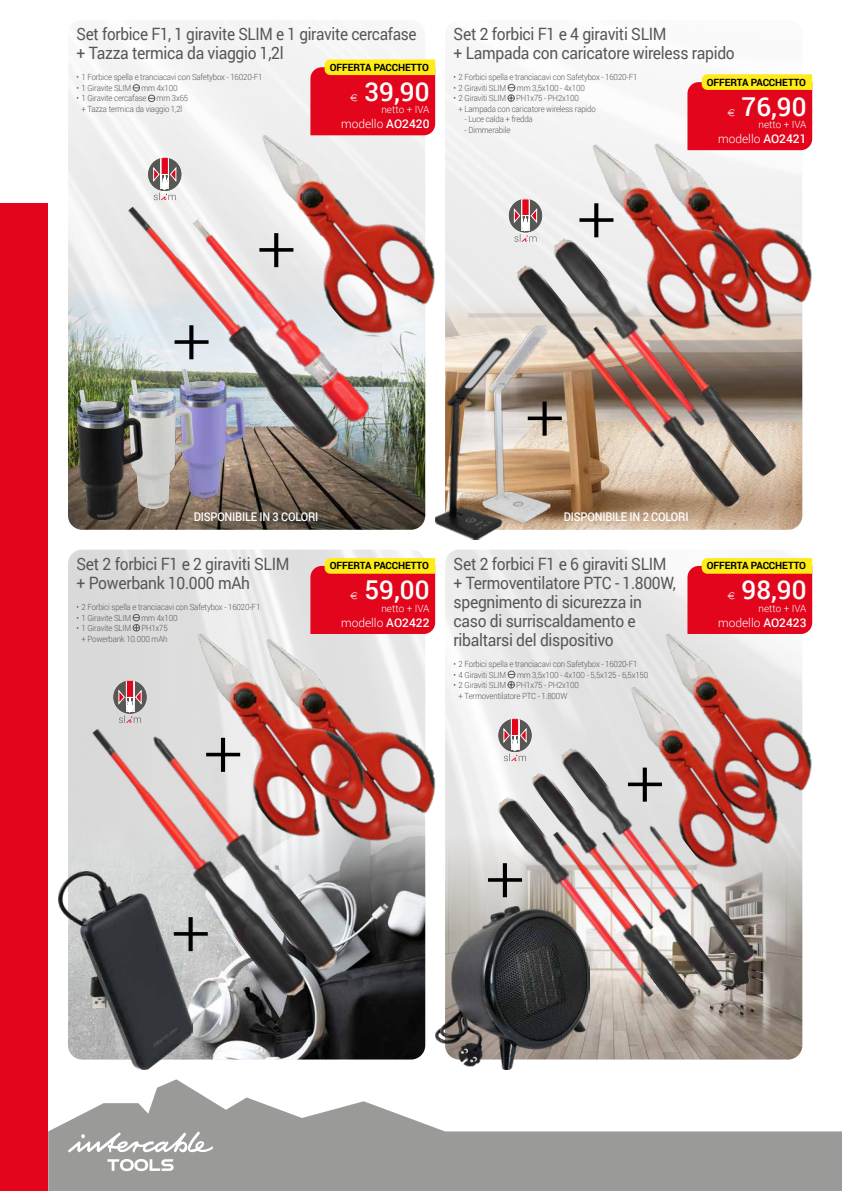
<style>
.page{position:relative;width:842px;height:1191px;background:#fff}
.page>*{position:absolute;margin:0;border:0;box-sizing:border-box;transform-origin:0 0}
.t1{font:500 26px "Roboto";color:#fff}
.t2{font:17px/19px "Roboto";letter-spacing:-.02em;color:#575756;scale:.92 1}
.t3{font:17px/19px "Roboto";letter-spacing:-.02em;color:#575756;scale:.9 1}
.t4{font:300 12px "Roboto";color:#fff}
.t5{font:500 12px "Roboto";letter-spacing:-.02em;color:#fff;scale:.92 1}
.t6{font:700 10px "Roboto";letter-spacing:-.01em;color:#000}
.t7{font:300 10px "Roboto";color:#fff}
.t8{font:10px "Euro Logo";color:#fff}
.t9{font:300 8.5px/10.5px "Roboto";letter-spacing:-.02em;color:#575756;scale:.92 1}
.s1{font-weight:500}
</style>
<div class="page">
<svg style="left:48px;top:1079px;width:794px;height:112px;fill:#9a9a99"></svg>
<div style="left:0;top:203px;width:48px;height:988px;background:#e3051b"></div>
<svg style="left:68px;top:1131px;width:145px;height:22px"></svg>
<svg style="left:107px;top:1159px;width:67px;height:12px"></svg>
<div style="left:445px;top:68px;width:123px;height:197px;background:#f3f2f2"></div>
<img style="left:462px;top:265px;width:340px;height:265px">
<img style="left:68px;top:20px;width:355px;height:245px">
<img style="left:68px;top:265px;width:357px;height:265px">
<img style="left:68px;top:804px;width:357px;height:255px">
<img style="left:445px;top:804px;width:357px;height:255px">
<img style="left:513px;top:261px;width:72px;height:192px">
<img style="left:585px;top:432px;width:158px;height:80px">
<img style="left:640px;top:342px;width:138px;height:137px">
<img style="left:551px;top:343px;width:164px;height:89px">
<img style="left:774px;top:110px;width:39px;height:232px">
<img style="left:545px;top:113px;width:229px;height:230px">
<svg style="left:579px;top:203px;width:34px;height:34px"></svg>
<svg style="left:551px;top:401px;width:11px;height:34px"></svg>
<img style="left:82px;top:721px;width:229px;height:281px">
<img style="left:140px;top:728px;width:204px;height:249px">
<img style="left:214px;top:603px;width:248px;height:252px">
<img style="left:145px;top:601px;width:246px;height:251px">
<img style="left:211px;top:101px;width:251px;height:248px">
<img style="left:118px;top:199px;width:227px;height:257px">
<img style="left:185px;top:213px;width:188px;height:214px">
<svg style="left:488px;top:863px;width:5px;height:34px"></svg>
<img style="left:529px;top:769px;width:28px;height:24px">
<img style="left:699px;top:967px;width:27px;height:25px">
<img style="left:590px;top:967px;width:109px;height:49px">
<img style="left:493px;top:793px;width:168px;height:209px">
<img style="left:641px;top:880px;width:117px;height:87px">
<img style="left:557px;top:744px;width:138px;height:171px">
<img style="left:585px;top:658px;width:216px;height:222px">
<img style="left:619px;top:603px;width:194px;height:224px">
<img style="left:78px;top:369px;width:167px;height:151px">
<img style="left:432px;top:325px;width:119px;height:215px">
<img style="left:58px;top:871px;width:134px;height:198px">
<img style="left:435px;top:907px;width:155px;height:162px">
<div style="left:508px;top:84px;width:7px;height:7px;border:1px solid #575756;border-radius:50%"></div>
<svg style="left:508px;top:95px;width:6px;height:6px"></svg>
<div style="left:508px;top:671px;width:7px;height:7px;border:1px solid #575756;border-radius:50%"></div>
<div style="left:508px;top:681px;width:7px;height:7px;border:1px solid #575756;border-radius:50%"></div>
<svg style="left:508px;top:681px;width:6px;height:7px"></svg>
<div style="left:133px;top:84px;width:7px;height:7px;border:1px solid #575756;border-radius:50%"></div>
<div style="left:148px;top:95px;width:7px;height:7px;border:1px solid #575756;border-radius:50%"></div>
<div style="left:133px;top:614px;width:7px;height:7px;border:1px solid #575756;border-radius:50%"></div>
<div style="left:133px;top:624px;width:7px;height:7px;border:1px solid #575756;border-radius:50%"></div>
<svg style="left:133px;top:624px;width:6px;height:7px"></svg>
<svg style="left:310px;top:59px;width:125px;height:76px;background:#e83420"></svg>
<svg style="left:310px;top:558px;width:125px;height:76px;background:#e7331e"></svg>
<svg style="left:687px;top:74px;width:125px;height:76px;background:#e83420"></svg>
<svg style="left:687px;top:558px;width:125px;height:76px;background:#e8341f"></svg>
<svg style="left:148px;top:158px;width:33px;height:42px"></svg>
<svg style="left:113px;top:680px;width:34px;height:43px"></svg>
<svg style="left:498px;top:718px;width:34px;height:43px"></svg>
<svg style="left:509px;top:199px;width:33px;height:43px"></svg>
<h2 class="t3" style="left:77px;top:24px;width:379px">Set forbice F1, 1 giravite SLIM e 1 giravite cercafase + Tazza termica da viaggio 1,2l</h2>
<p class="t9" style="left:77px;top:72px;width:204px">• 1 Forbice spella e tranciacavi con Safetybox - 16020-F1</p>
<p class="t9" style="left:77px;top:82px;width:111px">• 1 Giravite SLIM mm 4x100</p>
<p class="t9" style="left:77px;top:93px;width:123px;text-align:center">• 1 Giravite cercafase mm 3x65 + Tazza termica da viaggio 1,2l</p>
<p class="t6" style="left:330px;top:60px;width:101px">OFFERTA PACCHETTO</p>
<p class="t8" style="left:350px;top:93px;width:9px">t</p>
<h1 class="t1" style="left:364px;top:73px;width:66px">39,90</h1>
<p class="t7" style="left:381px;top:103px;width:50px">netto + IVA</p>
<h3 class="t4" style="left:341px;top:116px;width:90px">modello <span class="s1">AO2420</span></h3>
<h2 class="t2" style="left:454px;top:24px;width:307px">Set 2 forbici F1 e 4 giraviti SLIM<br>+ Lampada con caricatore wireless rapido</h2>
<p class="t9" style="left:454px;top:72px;width:201px">• 2 Forbici spella e tranciacavi con Safetybox - 16020-F1</p>
<p class="t9" style="left:454px;top:82px;width:59px">• 2 Giraviti SLIM</p>
<p class="t9" style="left:517px;top:82px;width:76px">mm 3,5x100 - 4x100</p>
<p class="t9" style="left:459px;top:93px;width:151px;text-indent:-5px">• 2 Giraviti SLIM PH1x75 - PH2x100<br>+ Lampada con caricatore wireless rapido</p>
<p class="t9" style="left:465px;top:114px;width:76px">- Luce calda + fredda</p>
<p class="t9" style="left:465px;top:124px;width:51px">- Dimmerabile</p>
<p class="t6" style="left:707px;top:75px;width:101px">OFFERTA PACCHETTO</p>
<p class="t8" style="left:727px;top:107px;width:9px">t</p>
<h1 class="t1" style="left:741px;top:88px;width:66px">76,90</h1>
<p class="t7" style="left:758px;top:117px;width:50px">netto + IVA</p>
<h3 class="t4" style="left:718px;top:130px;width:90px">modello <span class="s1">AO2421</span></h3>
<h3 class="t5" style="left:194px;top:508px;width:137px">DISPONIBILE IN 3 COLORI</h3>
<h3 class="t5" style="left:564px;top:508px;width:137px">DISPONIBILE IN 2 COLORI</h3>
<h2 class="t2" style="left:77px;top:554px;width:233px">Set 2 forbici F1 e 2 giraviti SLIM + Powerbank 10.000 mAh</h2>
<p class="t9" style="left:77px;top:601px;width:201px">• 2 Forbici spella e tranciacavi con Safetybox - 16020-F1</p>
<p class="t9" style="left:77px;top:612px;width:111px">• 1 Giravite SLIM mm 4x100</p>
<p class="t9" style="left:77px;top:622px;width:101px;text-align:center">• 1 Giravite SLIM PH1x75 + Powerbank 10.000 mAh</p>
<p class="t6" style="left:330px;top:559px;width:101px">OFFERTA PACCHETTO</p>
<p class="t8" style="left:350px;top:591px;width:9px">t</p>
<h1 class="t1" style="left:364px;top:572px;width:66px">59,00</h1>
<p class="t7" style="left:381px;top:601px;width:50px">netto + IVA</p>
<h3 class="t4" style="left:341px;top:614px;width:90px">modello <span class="s1">AO2422</span></h3>
<h2 class="t2" style="left:454px;top:554px;width:243px">Set 2 forbici F1 e 6 giraviti SLIM + Termoventilatore PTC - 1.800W, spegnimento di sicurezza in caso di surriscaldamento e ribaltarsi del dispositivo</h2>
<p class="t9" style="left:454px;top:658px;width:201px">• 2 Forbici spella e tranciacavi con Safetybox - 16020-F1</p>
<p class="t9" style="left:454px;top:669px;width:59px">• 4 Giraviti SLIM</p>
<p class="t9" style="left:517px;top:669px;width:144px">mm 3,5x100 - 4x100 - 5,5x125 - 6,5x150</p>
<p class="t9" style="left:459px;top:679px;width:132px;text-indent:-5px">• 2 Giraviti SLIM PH1x75 - PH2x100 + Termoventilatore PTC - 1.800W</p>
<p class="t6" style="left:707px;top:559px;width:101px">OFFERTA PACCHETTO</p>
<p class="t8" style="left:727px;top:591px;width:9px">t</p>
<h1 class="t1" style="left:741px;top:572px;width:66px">98,90</h1>
<p class="t7" style="left:758px;top:601px;width:50px">netto + IVA</p>
<h3 class="t4" style="left:718px;top:614px;width:90px">modello <span class="s1">AO2423</span></h3>
</div>
